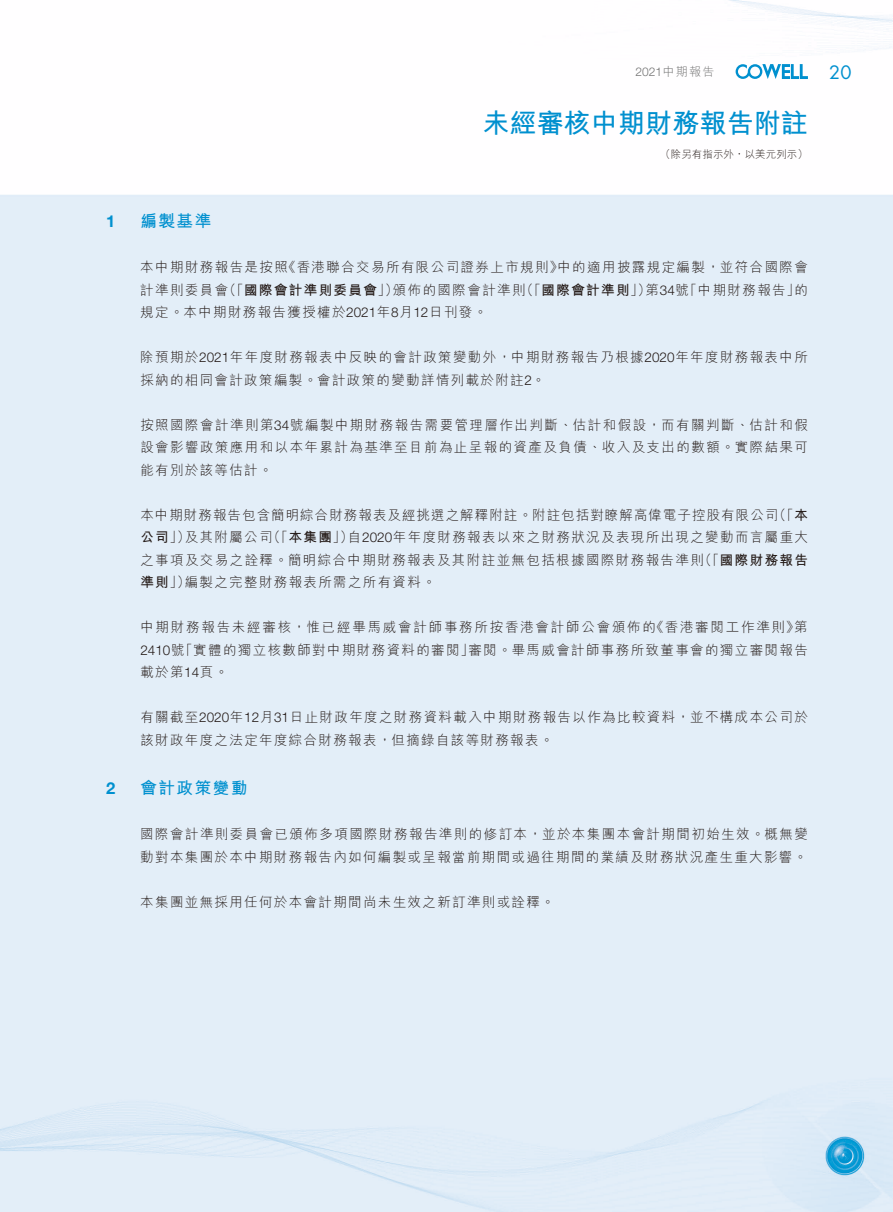
<style>
.page{position:relative;width:893px;height:1212px;background:#fff}
.page>*{position:absolute;margin:0;border:0;box-sizing:border-box;transform-origin:0 0}
.t1{font:700 27px "M Hei HK";letter-spacing:.005em;color:#0090cf}
.t2{font:18px "Futura Std";color:#0090cf}
.t3{font:700 16.5px "M Hei HK";letter-spacing:.1em;color:#0090cf}
.t4{font:700 16.5px "Helvetica Neue LT Std";color:#0090cf}
.t5{font:300 13.5px/22.5px "M Hei HK";letter-spacing:.1em;color:#231916}
.t6{font:300 13.5px/22.5px "M Hei HK";letter-spacing:.075em;color:#231916}
.t7{font:300 13.5px/22.5px "M Hei HK";letter-spacing:.13em;color:#231916}
.t8{font:700 13.5px "M Hei HK";letter-spacing:.105em;color:#231916}
.t9{font:300 12px "Helvetica Neue LT Std";color:#727272}
.t10{font:300 10.5px "M Hei HK";letter-spacing:.005em;color:#231916}
.s1{font-family:"M Hei HK"}
.s2{font-weight:300}
.s3{font-family:"Helvetica Neue LT Std"}
.s4{font-weight:700}
</style>
<div class="page">
<img style="left:0;top:0;width:893px;height:1212px">
<svg style="left:736px;top:64px;width:72px;height:15px"></svg>
<p class="t4" style="left:106px;top:211px;width:11px">1</p>
<p class="t4" style="left:106px;top:778px;width:11px">2</p>
<p class="t9" style="left:635px;top:65px;width:80px">2021<span class="s1">中期報告</span></p>
<h1 class="t1" style="left:482px;top:103px;width:327px">未經審核中期財務報告附註</h1>
<p class="t3" style="left:140px;top:209px;width:72px">編製基準</p>
<p class="t10" style="left:660px;top:149px;width:149px">（除另有指示外，以美元列示(</p>
<p class="t5" style="left:557px;top:256px;width:252px">中的適用披露規定編製，並符合國際會</p>
<p class="t5" style="left:140px;top:256px;width:149px">本中期財務報告是按照</p>
<p class="t5" style="left:282px;top:256px;width:282px">《香港聯合交易所有限公司證券上市規則》</p>
<p class="t8" style="left:223px;top:280px;width:177px"><span class="s2">（「</span>國際會計準則委員會<span class="s2">」）</span></p>
<p class="t8" style="left:520px;top:280px;width:132px"><span class="s2">（「</span>國際會計準則<span class="s2">」）</span></p>
<p class="t5" style="left:140px;top:278px;width:348px">計準則委員會<br>規定。本中期財務報告獲授權於<span class="s3">2021</span>年<span class="s3">8</span>月<span class="s3">12</span>日刊發。</p>
<p class="t5" style="left:140px;top:346px;width:669px">除預期於<span class="s3">2021</span>年年度財務報表中反映的會計政策變動外，中期財務報告乃根據<span class="s3">2020</span>年年度財務報表中所採納的相同會計政策編製。會計政策的變動詳情列載於附註 。<span class="s3">2</span></p>
<p class="t5" style="left:140px;top:413px;width:669px;text-align:justify">按照國際會計準則第<span class="s3">34</span>號編製中期財務報告需要管理層作出判斷、估計和假設，而有關判斷、估計和假設會影響政策應用和以本年累計為基準至目前為止呈報的資產及負債、收入及支出的數額。實際結果可能有別於該等估計。</p>
<p class="t5" style="left:773px;top:503px;width:37px">（「<span class="s4">本</span></p>
<p class="t5" style="left:393px;top:278px;width:134px">頒佈的國際會計準則</p>
<p class="t5" style="left:646px;top:278px;width:164px">第<span class="s3">34</span> 「號 中期財務報告 的」</p>
<p class="t6" style="left:348px;top:503px;width:462px;text-indent:-208px">本中期財務報告包含簡明綜合財務報表及經挑選之解釋附註。附註包括對瞭解高偉電子控股有限公司自<span class="s3">2020</span>年年度財務報表以來之財務狀況及表現所出現之變動而言屬重大</p>
<p class="t8" style="left:140px;top:528px;width:51px">公司<span class="s2">」）</span></p>
<p class="t5" style="left:267px;top:526px;width:88px">（「<span class="s4">本集團</span>」）</p>
<p class="t5" style="left:185px;top:526px;width:89px">及其附屬公司</p>
<p class="t8" style="left:698px;top:550px;width:111px"><span class="s2">（「</span>國際財務報告</p>
<p class="t5" style="left:185px;top:548px;width:521px;text-indent:-44px">之事項及交易之詮釋。簡明綜合中期財務報表及其附註並無包括根據國際財務報告準則編製之完整財務報表所需之所有資料。</p>
<p class="t8" style="left:140px;top:573px;width:51px">準則<span class="s2">」）</span></p>
<p class="t7" style="left:468px;top:616px;width:341px;text-indent:-328px">中期財務報告未經審核，惟已經畢馬威會計師事務所按香港會計師公會頒佈的<br>審閱。畢馬威會計師事務所致董事會的獨立審閱報告</p>
<p class="t5" style="left:794px;top:616px;width:15px">第</p>
<p class="t7" style="left:651px;top:616px;width:150px">《香港審閱工作準則》</p>
<p class="t5" style="left:140px;top:638px;width:335px"><span class="s3">2410</span> 「號 實體的獨立核數師對中期財務資料的審閱」載於第<span class="s3">14</span>頁。</p>
<p class="t5" style="left:140px;top:706px;width:669px">有關截至<span class="s3">2020</span>年<span class="s3">12</span>月<span class="s3">31</span>日止財政年度之財務資料載入中期財務報告以作為比較資料，並不構成本公司於該財政年度之法定年度綜合財務報表，但摘錄自該等財務報表。</p>
<p class="t3" style="left:140px;top:776px;width:109px">會計政策變動</p>
<p class="t5" style="left:140px;top:823px;width:669px">國際會計準則委員會已頒佈多項國際財務報告準則的修訂本，並於本集團本會計期間初始生效。概無變動對本集團於本中期財務報告內如何編製或呈報當前期間或過往期間的業績及財務狀況產生重大影響。</p>
<p class="t5" style="left:140px;top:890px;width:416px">本集團並無採用任何於本會計期間尚未生效之新訂準則或詮釋。</p>
<h2 class="t2" style="left:829px;top:61px;width:24px">20</h2>
</div>
